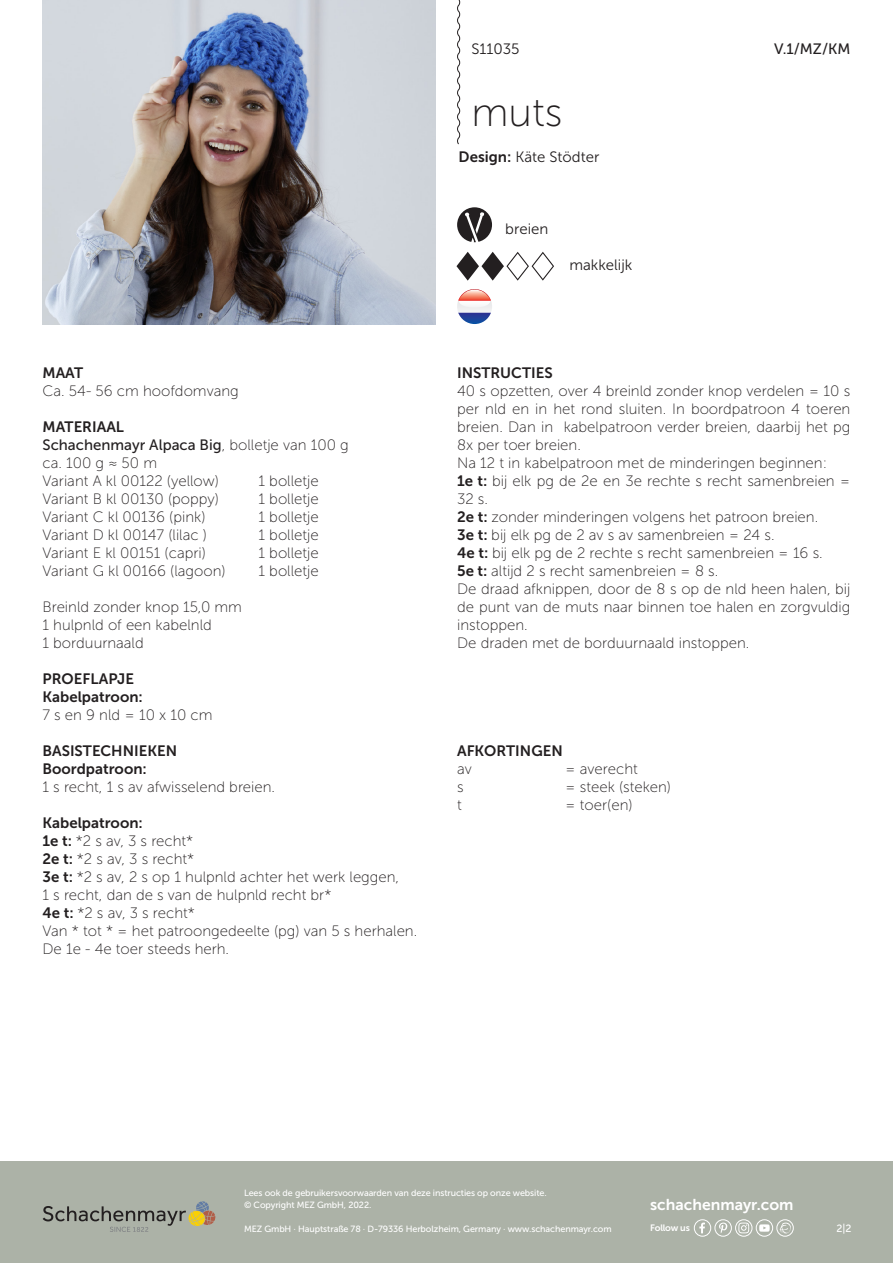
<style>
.page{position:relative;width:893px;height:1263px;background:#fff}
.page>*{position:absolute;margin:0;border:0;box-sizing:border-box;transform-origin:0 0}
.t1{font:40.5px "Museo Sans 100";color:#231f20}
.t2{font:15.75px "Museo Sans 700";color:#fff}
.t3{font:15px/18px "Museo Sans 100";color:#231f20}
.t4{font:15px/18px "Museo Sans 700";color:#231f20}
.t5{font:15px "Museo Sans 500";color:#231f20}
.t6{font:15px "Museo Sans 300";color:#231f20}
.t7{font:10.5px "Museo Sans 500";color:#fff}
.t8{font:9.3px "Museo Sans 700";letter-spacing:-.02em;color:#fff}
.t9{font:9px/12px "Museo Sans 500";letter-spacing:-.01em;color:#fff}
.s1{font-family:"Museo Sans 100"}
.s2{font-family:"Museo Sans 700"}
</style>
<div class="page">
<div style="left:0;top:1161px;width:893px;height:102px;background:#acb2a7"></div>
<svg style="left:43px;top:1201px;width:173px;height:31px"></svg>
<div style="left:694px;top:1219px;width:17px;height:17px;border:1px solid #fff;border-radius:50%"></div>
<svg style="left:699px;top:1222px;width:6px;height:11px"></svg>
<svg style="left:759px;top:1224px;width:11px;height:8px"></svg>
<div style="left:756px;top:1219px;width:17px;height:17px;border:1px solid #fff;border-radius:50%"></div>
<svg style="left:778px;top:1222px;width:13px;height:11px"></svg>
<div style="left:777px;top:1219px;width:17px;height:17px;border:1px solid #fff;border-radius:50%"></div>
<div style="left:735px;top:1219px;width:17px;height:17px;border:1px solid #fff;border-radius:50%"></div>
<svg style="left:738px;top:1222px;width:11px;height:11px"></svg>
<svg style="left:719px;top:1222px;width:8px;height:11px"></svg>
<div style="left:715px;top:1219px;width:17px;height:17px;border:1px solid #fff;border-radius:50%"></div>
<svg style="left:457px;top:0;width:4px;height:145px"></svg>
<img style="left:42px;top:0;width:394px;height:324px">
<svg style="left:457px;top:207px;width:35px;height:35px"></svg>
<svg style="left:456px;top:252px;width:98px;height:29px"></svg>
<svg style="left:457px;top:289px;width:35px;height:35px"></svg>
<p class="t4" style="left:43px;top:364px;width:42px">MAAT</p>
<p class="t3" style="left:43px;top:382px;width:198px">Ca. 54- 56 cm hoofdomvang</p>
<p class="t4" style="left:43px;top:418px;width:83px">MATERIAAL</p>
<p class="t5" style="left:43px;top:437px;width:308px">Schachenmayr Alpaca Big<span class="s1">, bolletje van 100 g</span></p>
<p class="t3" style="left:43px;top:454px;width:178px">ca. 100 g ≈ 50 m<br>Variant A kl 00122 (yellow)</p>
<p class="t3" style="left:259px;top:472px;width:62px">1 bolletje</p>
<p class="t3" style="left:43px;top:490px;width:178px">Variant B kl 00130 (poppy)</p>
<p class="t3" style="left:259px;top:490px;width:62px">1 bolletje</p>
<p class="t3" style="left:43px;top:508px;width:165px">Variant C kl 00136 (pink)</p>
<p class="t3" style="left:259px;top:508px;width:62px">1 bolletje</p>
<p class="t3" style="left:43px;top:526px;width:166px">Variant D kl 00147 (lilac )</p>
<p class="t3" style="left:259px;top:526px;width:62px">1 bolletje</p>
<p class="t3" style="left:43px;top:544px;width:165px">Variant E kl 00151 (capri)</p>
<p class="t3" style="left:259px;top:544px;width:62px">1 bolletje</p>
<p class="t3" style="left:43px;top:562px;width:185px">Variant G kl 00166 (lagoon)</p>
<p class="t3" style="left:259px;top:562px;width:62px">1 bolletje</p>
<p class="t3" style="left:43px;top:598px;width:201px">Breinld zonder knop 15,0 mm<br>1 hulpnld of een kabelnld<br>1 borduurnaald</p>
<p class="t4" style="left:43px;top:670px;width:102px">PROEFLAPJE<br>Kabelpatroon:</p>
<p class="t3" style="left:43px;top:706px;width:172px">7 s en 9 nld = 10 x 10 cm</p>
<p class="t4" style="left:43px;top:742px;width:136px">BASISTECHNIEKEN<br>Boordpatroon:</p>
<p class="t3" style="left:43px;top:778px;width:234px">1 s recht, 1 s av afwisselend breien.</p>
<p class="t4" style="left:43px;top:814px;width:102px">Kabelpatroon:</p>
<p class="t3" style="left:43px;top:832px;width:376px"><span class="s2">1e t:</span> *2 s av, 3 s recht*<br><span class="s2">2e t:</span> *2 s av, 3 s recht*<br><span class="s2">3e t:</span> *2 s av, 2 s op 1 hulpnld achter het werk leggen,<br>1 s recht, dan de s van de hulpnld recht br*<br><span class="s2">4e t:</span> *2 s av, 3 s recht*<br>Van * tot * = het patroongedeelte (pg) van 5 s herhalen.<br>De 1e - 4e toer steeds herh.</p>
<p class="t6" style="left:471px;top:41px;width:50px">S11035</p>
<h1 class="t1" style="left:471px;top:91px;width:93px">muts</h1>
<p class="t6" style="left:459px;top:149px;width:142px"><span class="s2">Design:</span> Käte Stödter</p>
<p class="t6" style="left:505px;top:221px;width:45px">breien</p>
<p class="t6" style="left:569px;top:257px;width:64px">makkelijk</p>
<p class="t5" style="left:774px;top:41px;width:78px">V.1/MZ/KM</p>
<p class="t4" style="left:457px;top:364px;width:97px">INSTRUCTIES</p>
<p class="t3" style="left:457px;top:382px;width:395px">40 s opzetten, over 4 breinld zonder knop verdelen = 10 s per nld en in het rond sluiten. In boordpatroon 4 toeren breien. Dan in kabelpatroon verder breien, daarbij het pg 8x per toer breien.<br>Na 12 t in kabelpatroon met de minderingen beginnen:<br><span class="s2">1e t:</span> bij elk pg de 2e en 3e rechte s recht samenbreien = 32 s.<br><span class="s2">2e t:</span> zonder minderingen volgens het patroon breien.<br><span class="s2">3e t:</span> bij elk pg de 2 av s av samenbreien = 24 s.<br><span class="s2">4e t:</span> bij elk pg de 2 rechte s recht samenbreien = 16 s.<br><span class="s2">5e t:</span> altijd 2 s recht samenbreien = 8 s.<br>De draad afknippen, door de 8 s op de nld heen halen, bij de punt van de muts naar binnen toe halen en zorgvuldig instoppen.<br>De draden met de borduurnaald instoppen.</p>
<p class="t4" style="left:457px;top:742px;width:107px">AFKORTINGEN</p>
<p class="t3" style="left:457px;top:760px;width:16px">av</p>
<p class="t3" style="left:565px;top:760px;width:74px">= averecht</p>
<p class="t3" style="left:457px;top:778px;width:8px">s</p>
<p class="t3" style="left:565px;top:778px;width:107px">= steek (steken)</p>
<p class="t3" style="left:457px;top:796px;width:6px">t</p>
<p class="t3" style="left:565px;top:796px;width:69px">= toer(en)</p>
<p class="t9" style="left:244px;top:1187px;width:304px">Lees ook de gebruikersvoorwaarden van deze instructies op onze website. © Copyright MEZ GmbH, 2022.</p>
<p class="t9" style="left:244px;top:1223px;width:369px">MEZ GmbH · Hauptstraße 78 · D-79336 Herbolzheim, Germany · www.schachenmayr.com</p>
<p class="t2" style="left:650px;top:1196px;width:145px">schachenmayr.com</p>
<p class="t8" style="left:650px;top:1223px;width:41px">Follow us</p>
<p class="t7" style="left:836px;top:1223px;width:16px">2|2</p>
</div>
